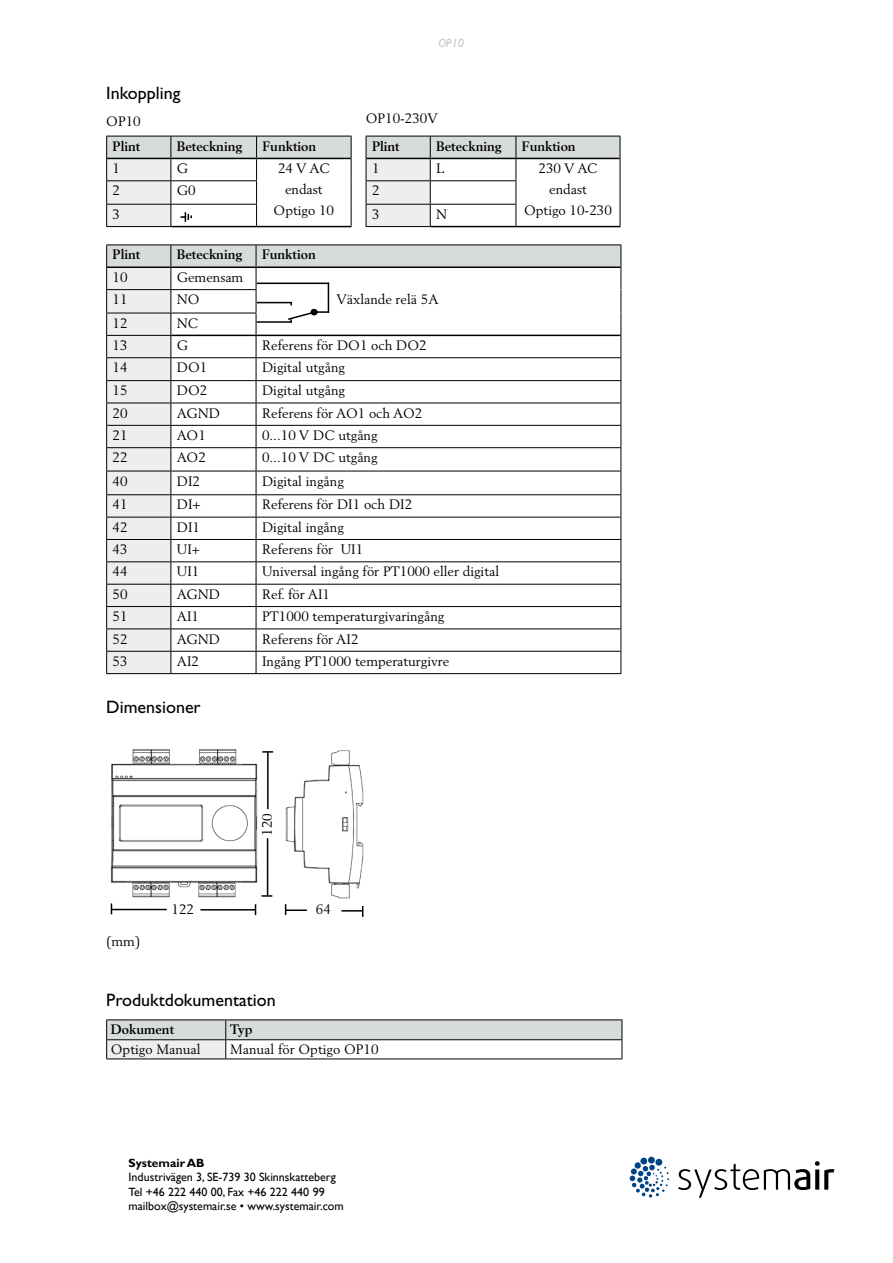
<style>
.page{position:relative;width:893px;height:1263px;background:#fff}
.page>*{position:absolute;margin:0;border:0;box-sizing:border-box;transform-origin:0 0}
.H_gill_mid{font:18px "Gill Sans";color:#000}
.body{font:13.5px/21.1px "Berling";color:#000;text-align:center}
.H_berling_small_bold{font:700 13.5px "Berling";color:#000}
.H_berling_small_bold-2{font:13.5px "Berling";color:#000}
.t1{font:12px "Gill Sans";color:#000}
.t2{font:700 12px "Gill Sans";color:#000}
.t3{font:italic 12px "Gill Sans";color:#c3c5c8}
</style>
<div class="page">
<svg style="left:678px;top:1161px;width:156px;height:37px"></svg>
<svg style="left:629px;top:1156px;width:40px;height:42px"></svg>
<img style="left:110px;top:749px;width:254px;height:161px">
<hr style="left:111px;top:909px;width:56px;height:1px;background:#000">
<hr style="left:200px;top:909px;width:56px;height:1px;background:#000">
<hr style="left:267px;top:838px;width:1px;height:58px;background:#000">
<hr style="left:267px;top:752px;width:2px;height:57px;background:#000">
<svg style="left:262px;top:895px;width:10px;height:2px"></svg>
<svg style="left:262px;top:751px;width:11px;height:2px"></svg>
<hr style="left:286px;top:909px;width:21px;height:2px;background:#000">
<svg style="left:341px;top:906px;width:22px;height:11px"></svg>
<hr style="left:106px;top:244px;width:65px;height:1px;background:#000">
<hr style="left:171px;top:244px;width:85px;height:1px;background:#000">
<hr style="left:256px;top:244px;width:365px;height:1px;background:#000">
<svg style="left:106px;top:245px;width:516px;height:429px"></svg>
<svg style="left:366px;top:136px;width:255px;height:91px"></svg>
<svg style="left:106px;top:136px;width:246px;height:91px"></svg>
<hr style="left:106px;top:1019px;width:120px;height:1px;background:#000">
<hr style="left:226px;top:1019px;width:396px;height:1px;background:#000">
<svg style="left:106px;top:1020px;width:517px;height:38px"></svg>
<hr style="left:106px;top:1058px;width:120px;height:1px;background:#000">
<hr style="left:226px;top:1058px;width:396px;height:1px;background:#000">
<p class="H_gill_mid" style="left:106px;top:82px;width:76px">Inkoppling</p>
<p class="H_berling_small_bold-2" style="left:106px;top:113px;width:36px">OP10</p>
<p class="H_berling_small_bold" style="left:113px;top:138px;width:29px">Plint</p>
<p class="H_berling_small_bold" style="left:177px;top:138px;width:67px">Beteckning</p>
<p class="H_berling_small_bold" style="left:263px;top:138px;width:55px">Funktion</p>
<p class="body" style="left:113px;top:158px;width:9px">1</p>
<p class="body" style="left:177px;top:158px;width:13px">G</p>
<p class="body" style="left:274px;top:158px;width:62px">24 V AC endast<br>Optigo 10</p>
<p class="body" style="left:113px;top:180px;width:9px">2</p>
<p class="body" style="left:177px;top:180px;width:20px">G0</p>
<p class="body" style="left:113px;top:203px;width:9px">3</p>
<p class="t3" style="left:438px;top:36px;width:27px">OP10</p>
<p class="H_berling_small_bold-2" style="left:366px;top:110px;width:74px">OP10-230V</p>
<p class="H_berling_small_bold" style="left:372px;top:138px;width:29px">Plint</p>
<p class="H_berling_small_bold" style="left:436px;top:138px;width:67px">Beteckning</p>
<p class="H_berling_small_bold" style="left:522px;top:138px;width:55px">Funktion</p>
<p class="body" style="left:372px;top:158px;width:9px">1</p>
<p class="body" style="left:436px;top:158px;width:10px">L</p>
<p class="body" style="left:524px;top:158px;width:89px">230 V AC endast<br>Optigo 10-230</p>
<p class="body" style="left:372px;top:180px;width:9px">2</p>
<p class="body" style="left:372px;top:203px;width:9px">3</p>
<p class="body" style="left:436px;top:203px;width:13px">N</p>
<p class="H_berling_small_bold" style="left:113px;top:247px;width:29px">Plint</p>
<p class="H_berling_small_bold" style="left:177px;top:247px;width:67px">Beteckning</p>
<p class="H_berling_small_bold" style="left:262px;top:247px;width:55px">Funktion</p>
<p class="body" style="left:113px;top:266px;width:17px">10</p>
<p class="body" style="left:177px;top:266px;width:68px">Gemensam</p>
<p class="body" style="left:113px;top:289px;width:17px">11</p>
<p class="body" style="left:177px;top:289px;width:24px">NO</p>
<p class="body" style="left:336px;top:289px;width:104px">Växlande relä 5A</p>
<p class="body" style="left:113px;top:312px;width:17px">12</p>
<p class="body" style="left:177px;top:312px;width:23px">NC</p>
<p class="body" style="left:113px;top:334px;width:17px">13</p>
<p class="body" style="left:177px;top:334px;width:13px">G</p>
<p class="body" style="left:262px;top:334px;width:166px">Referens för DO1 och DO2</p>
<p class="body" style="left:113px;top:357px;width:17px">14</p>
<p class="body" style="left:177px;top:357px;width:32px">DO1</p>
<p class="body" style="left:262px;top:357px;width:84px">Digital utgång</p>
<p class="body" style="left:113px;top:380px;width:17px">15</p>
<p class="body" style="left:177px;top:380px;width:32px">DO2</p>
<p class="body" style="left:262px;top:380px;width:84px">Digital utgång</p>
<p class="body" style="left:113px;top:402px;width:17px">20</p>
<p class="body" style="left:177px;top:402px;width:45px">AGND</p>
<p class="body" style="left:262px;top:402px;width:162px">Referens för AO1 och AO2</p>
<p class="body" style="left:113px;top:424px;width:17px">21</p>
<p class="body" style="left:177px;top:424px;width:30px">AO1</p>
<p class="body" style="left:262px;top:424px;width:117px">0...10 V DC utgång</p>
<p class="body" style="left:113px;top:447px;width:17px">22</p>
<p class="body" style="left:177px;top:447px;width:30px">AO2</p>
<p class="body" style="left:262px;top:447px;width:117px">0...10 V DC utgång</p>
<p class="body" style="left:113px;top:470px;width:17px">40</p>
<p class="body" style="left:177px;top:470px;width:25px">DI2</p>
<p class="body" style="left:262px;top:470px;width:83px">Digital ingång</p>
<p class="body" style="left:113px;top:494px;width:17px">41</p>
<p class="body" style="left:177px;top:494px;width:25px">DI+</p>
<p class="body" style="left:262px;top:494px;width:152px">Referens för DI1 och DI2</p>
<p class="body" style="left:113px;top:516px;width:17px">42</p>
<p class="body" style="left:177px;top:516px;width:25px">DI1</p>
<p class="body" style="left:262px;top:516px;width:83px">Digital ingång</p>
<p class="body" style="left:113px;top:539px;width:17px">43</p>
<p class="body" style="left:177px;top:539px;width:25px">UI+</p>
<p class="body" style="left:262px;top:539px;width:103px">Referens för UI1</p>
<p class="body" style="left:113px;top:561px;width:17px">44</p>
<p class="body" style="left:177px;top:561px;width:24px">UI1</p>
<p class="body" style="left:262px;top:561px;width:239px">Universal ingång för PT1000 eller digital</p>
<p class="body" style="left:113px;top:583px;width:17px">50</p>
<p class="body" style="left:177px;top:583px;width:45px">AGND</p>
<p class="body" style="left:262px;top:583px;width:70px">Ref. för AI1</p>
<p class="body" style="left:113px;top:606px;width:17px">51</p>
<p class="body" style="left:177px;top:606px;width:24px">AI1</p>
<p class="body" style="left:262px;top:606px;width:184px">PT1000 temperaturgivaringång</p>
<p class="body" style="left:113px;top:628px;width:17px">52</p>
<p class="body" style="left:177px;top:628px;width:45px">AGND</p>
<p class="body" style="left:262px;top:628px;width:98px">Referens för AI2</p>
<p class="body" style="left:113px;top:650px;width:17px">53</p>
<p class="body" style="left:177px;top:650px;width:24px">AI2</p>
<p class="body" style="left:262px;top:650px;width:189px">Ingång PT1000 temperaturgivre</p>
<p class="H_gill_mid" style="left:106px;top:697px;width:96px">Dimensioner</p>
<p class="body" style="left:106px;top:930px;width:35px">(mm)</p>
<p class="body" style="left:172px;top:898px;width:24px">122</p>
<p class="body" style="left:256px;top:836px;width:24px;rotate:-90deg">120</p>
<p class="body" style="left:316px;top:898px;width:17px">64</p>
<p class="H_gill_mid" style="left:106px;top:989px;width:171px">Produktdokumentation</p>
<p class="H_berling_small_bold" style="left:111px;top:1022px;width:65px">Dokument</p>
<p class="H_berling_small_bold" style="left:230px;top:1022px;width:24px">Typ</p>
<p class="body" style="left:111px;top:1039px;width:91px">Optigo Manual</p>
<p class="body" style="left:230px;top:1039px;width:150px">Manual för Optigo OP10</p>
<p class="t2" style="left:129px;top:1156px;width:78px">Systemair AB</p>
<p class="t1" style="left:129px;top:1170px;width:209px">Industrivägen 3, SE-739 30 Skinnskatteberg</p>
<p class="t1" style="left:129px;top:1185px;width:198px">Tel +46 222 440 00, Fax +46 222 440 99</p>
<p class="t1" style="left:129px;top:1199px;width:217px">mailbox@systemair.se • www.systemair.com</p>
</div>
